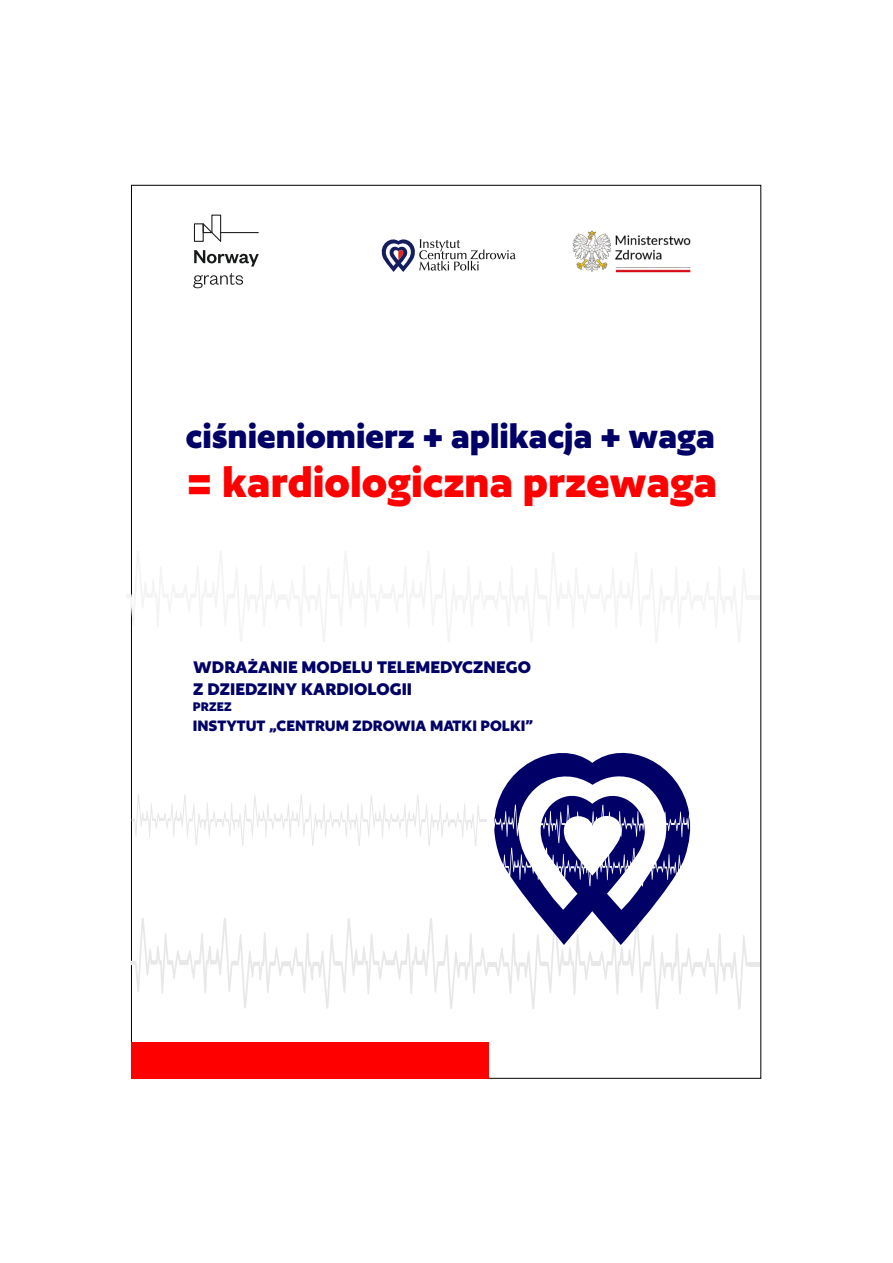
<style>
.page{position:relative;width:893px;height:1263px;background:#fff}
.page>*{position:absolute;margin:0;border:0;box-sizing:border-box;transform-origin:0 0}
.t1{font:700 48.9px "Author";color:#f00}
.t2{font:700 39.3px "Author";color:#006}
.t3{font:700 19.65px/22.4px "Author";color:#006}
.t4{font:700 17.55px "Author";color:#006}
.t5{font:700 14.55px "Author";color:#006}
</style>
<div class="page">
<hr style="left:749px;top:962px;width:11px;height:4px;background:#e8e8e8">
<svg style="left:131px;top:736px;width:620px;height:273px"></svg>
<div style="left:749px;top:595px;width:11px;height:5px;background:#f4f4f4"></div>
<svg style="left:126px;top:551px;width:623px;height:92px"></svg>
<div style="left:131px;top:1043px;width:358px;height:36px;background:#f00"></div>
<img style="left:572px;top:230px;width:119px;height:43px">
<div style="left:194px;top:223px;width:10px;height:19px;border:1px solid #171818"></div>
<svg style="left:202px;top:214px;width:20px;height:28px"></svg>
<hr style="left:221px;top:232px;width:37px;height:1px;background:#171818">
<svg style="left:194px;top:250px;width:65px;height:17px"></svg>
<svg style="left:193px;top:273px;width:50px;height:15px"></svg>
<svg style="left:381px;top:239px;width:135px;height:33px"></svg>
<h2 class="t2" style="left:186px;top:416px;width:531px">ciśnieniomierz + aplikacja + waga</h2>
<h1 class="t1" style="left:187px;top:456px;width:532px">= kardiologiczna przewaga</h1>
<p class="t3" style="left:193px;top:655px;width:339px">WDRAŻANIE MODELU TELEMEDYCZNEGO<br>Z DZIEDZINY KARDIOLOGII</p>
<p class="t5" style="left:193px;top:699px;width:40px">PRZEZ</p>
<p class="t4" style="left:193px;top:716px;width:342px">INSTYTUT „CENTRUM ZDROWIA MATKI POLKI”</p>
</div>
